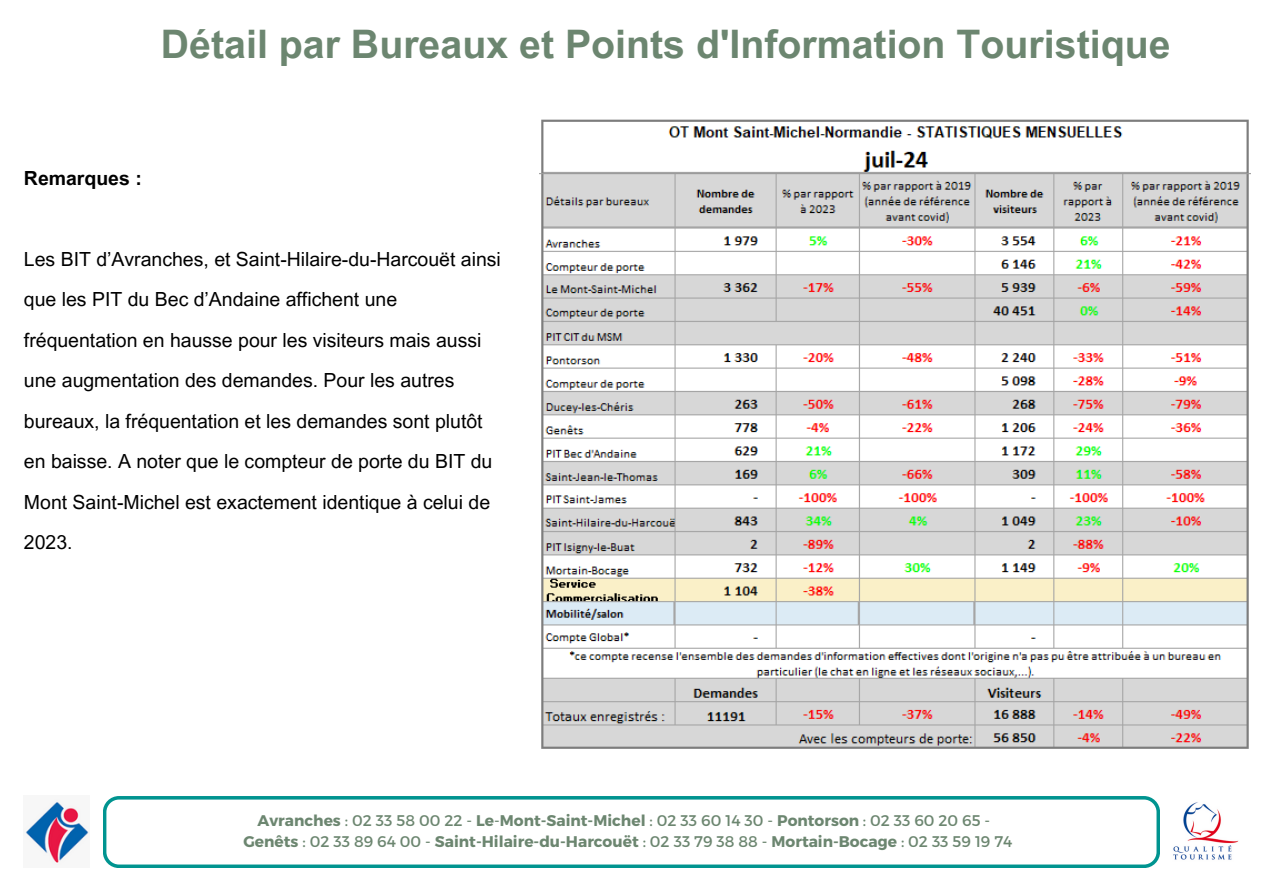
<style>
.page{position:relative;width:1263px;height:894px;background:#fff}
.page>*{position:absolute;margin:0;border:0;box-sizing:border-box;transform-origin:0 0}
.t1{font:700 39.3px "Arial MT Pro";color:#6c8670}
.t2{font:19.5px/40.5px "Arial MT Pro";color:#000}
.t3{font:700 19.5px "Arial MT Pro";color:#000}
.t4{font:700 15.45px "Montserrat";color:#6c8670}
.s1{font-weight:400}
</style>
<div class="page">
<svg style="left:103px;top:796px;width:1057px;height:71px"></svg>
<img style="left:1173px;top:802px;width:66px;height:58px">
<img style="left:25px;top:800px;width:64px;height:65px">
<img style="left:540px;top:119px;width:711px;height:630px">
<p class="t1" style="left:161px;top:30px;width:1011px">Détail par Bureaux et Points d'Information Touristique</p>
<p class="t3" style="left:24px;top:170px;width:119px">Remarques :</p>
<p class="t2" style="left:24px;top:241px;width:478px">Les BIT d’Avranches, et Saint-Hilaire-du-Harcouët ainsi que les PIT du Bec d’Andaine affichent une fréquentation en hausse pour les visiteurs mais aussi une augmentation des demandes. Pour les autres bureaux, la fréquentation et les demandes sont plutôt en baisse. A noter que le compteur de porte du BIT du Mont Saint-Michel est exactement identique à celui de 2023.</p>
<p class="t4" style="left:258px;top:809px;width:734px">Avranches <span class="s1">: 02 33 58 00 22 -</span> Le<span class="s1">-</span>Mont-Saint-Michel <span class="s1">: 02 33 60 14 30 -</span> Pontorson <span class="s1">: 02 33 60 20 65 -</span></p>
<p class="t4" style="left:243px;top:831px;width:770px">Genêts <span class="s1">: 02 33 89 64 00 -</span> Saint-Hilaire-du-Harcouët <span class="s1">: 02 33 79 38 88 -</span> Mortain-Bocage <span class="s1">: 02 33 59 19 74</span></p>
</div>
